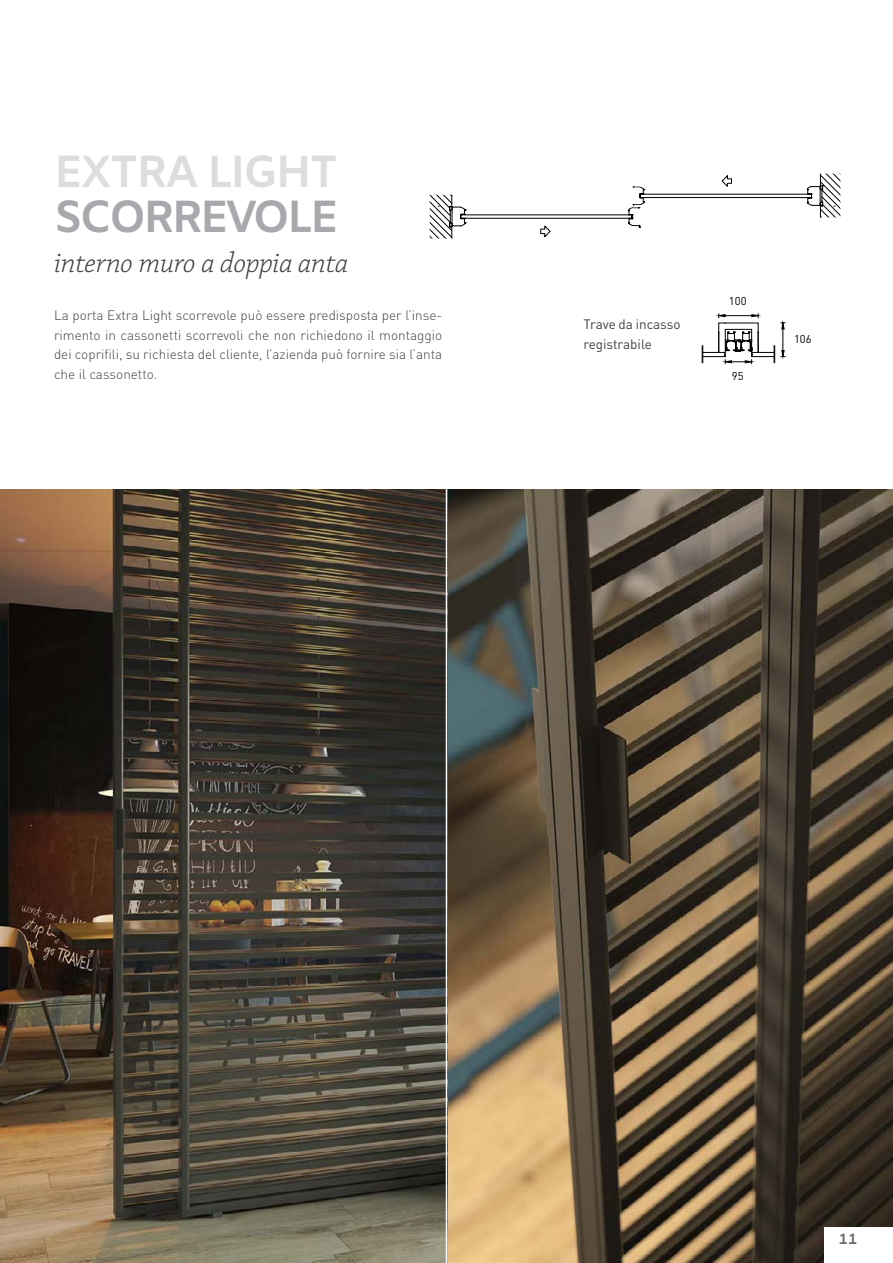
<style>
.page{position:relative;width:893px;height:1263px;background:#fff}
.page>*{position:absolute;margin:0;border:0;box-sizing:border-box;transform-origin:0 0}
.t1{font:700 45px "Amiko";letter-spacing:-.05em;color:#dcddde}
.t2{font:700 45px "Amiko";letter-spacing:-.07em;color:#a7a9ac}
.t3{font:italic 300 30px "Chaparral Pro";letter-spacing:-.01em;color:#414042}
.t4{font:700 15px "Amiko";color:#6d6e71}
.t5{font:300 13.5px/19.5px "DIN Pro";color:#414042;text-align:justify}
.t6{font:13.5px/19.5px "DIN Pro";color:#414042}
.t7{font:11.25px "DIN Pro";color:#000}
</style>
<div class="page">
<img style="left:0;top:489px;width:893px;height:774px">
<hr style="left:446px;top:489px;width:1px;height:774px;background:#fff">
<img style="left:0;top:0;width:1px;height:774px">
<svg style="left:701px;top:313px;width:85px;height:52px"></svg>
<hr style="left:461px;top:215px;width:171px;height:1px;background:#000">
<hr style="left:461px;top:218px;width:171px;height:1px;background:#000">
<svg style="left:540px;top:225px;width:11px;height:12px"></svg>
<svg style="left:430px;top:195px;width:36px;height:44px"></svg>
<hr style="left:640px;top:197px;width:171px;height:1px;background:#000">
<hr style="left:640px;top:194px;width:171px;height:1px;background:#000">
<svg style="left:721px;top:175px;width:11px;height:12px"></svg>
<svg style="left:628px;top:186px;width:17px;height:42px"></svg>
<svg style="left:807px;top:174px;width:33px;height:43px"></svg>
<div style="left:825px;top:1227px;width:68px;height:36px;background:#fff"></div>
<h1 class="t1" style="left:54px;top:145px;width:286px">EXTRA LIGHT</h1>
<h1 class="t2" style="left:54px;top:190px;width:286px">SCORREVOLE</h1>
<h2 class="t3" style="left:54px;top:246px;width:296px">interno muro a doppia anta</h2>
<p class="t5" style="left:54px;top:305px;width:390px">La porta Extra Light scorrevole può essere predisposta per l’inse&shy;rimento in cassonetti scorrevoli che non richiedono il montaggio dei coprifili, su richiesta del cliente, l’azienda può fornire sia l’anta che il cassonetto.</p>
<p class="t6" style="left:583px;top:314px;width:99px">Trave da incasso registrabile</p>
<p class="t7" style="left:729px;top:293px;width:19px">100</p>
<p class="t7" style="left:732px;top:368px;width:13px">95</p>
<p class="t7" style="left:794px;top:332px;width:19px">106</p>
<p class="t4" style="left:839px;top:1229px;width:20px">11</p>
</div>
